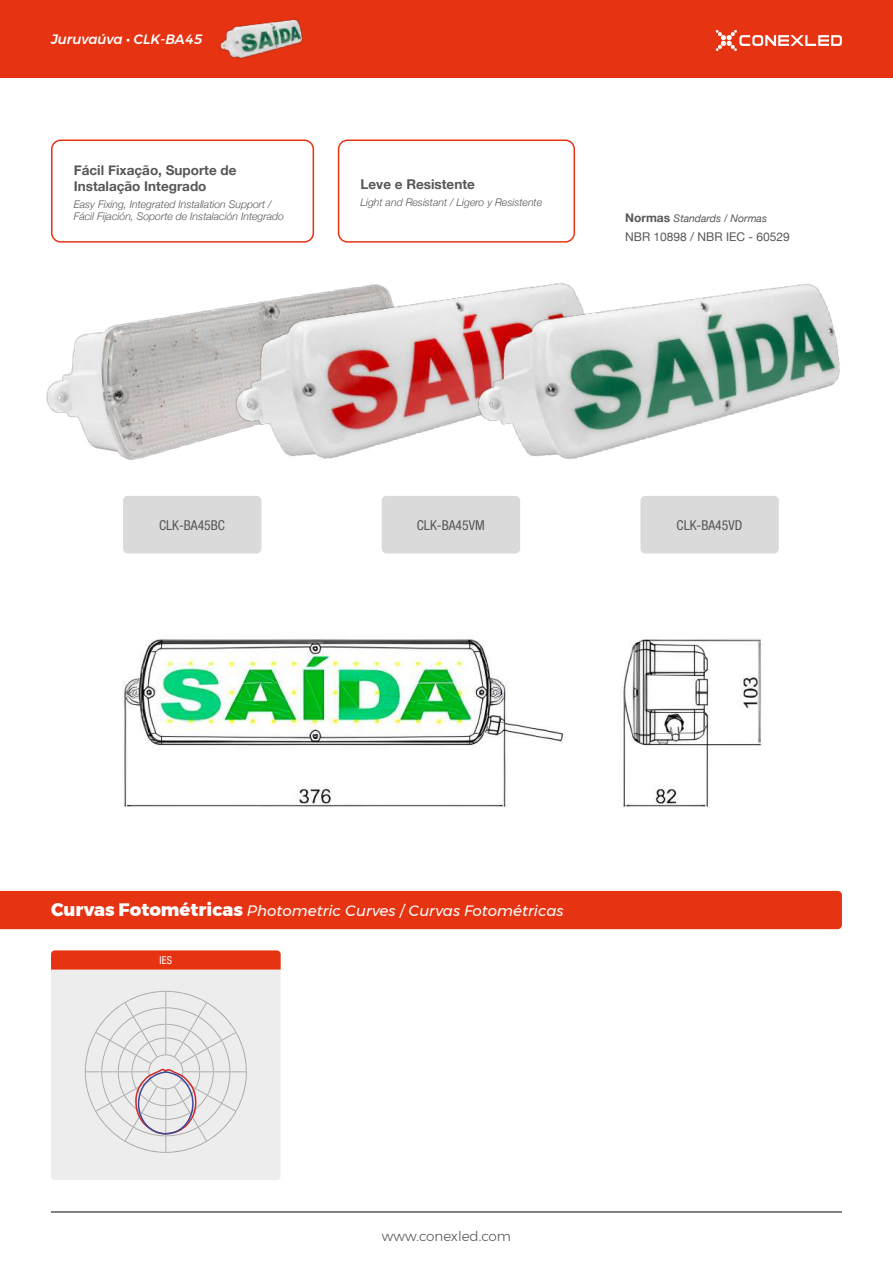
<style>
.page{position:relative;width:893px;height:1263px;background:#fff}
.page>*{position:absolute;margin:0;border:0;box-sizing:border-box;transform-origin:0 0}
.t1{font:italic 15px "Montserrat";color:#fff}
.t2{font:condensed 13.65px "Helvetica Neue LT Std";color:#575756}
.t3{font:700 13.5px/16.2px "Helvetica Neue";color:#575756}
.t4{font:italic 500 13.5px "Montserrat";color:#fff}
.t5{font:300 13.5px "Montserrat";color:#575756}
.t6{font:12px "Helvetica Neue";color:#575756}
.t7{font:condensed 10.8px "Helvetica Neue LT Std";color:#fff}
.t8{font:italic 300 10.5px/12.6px "Helvetica Neue";color:#575756}
.t9{font:italic 10.5px "Helvetica Neue";color:#575756}
.s1{font-weight:700;font-style:normal;font-size:12px}
.s2{font-weight:800;font-style:normal;font-size:18px}
</style>
<div class="page">
<div style="left:0;top:0;width:893px;height:77px;background:#e63312"></div>
<svg style="left:716px;top:30px;width:126px;height:21px"></svg>
<hr style="left:51px;top:1211px;width:791px;height:2px;background:#575756">
<img style="left:219px;top:19px;width:84px;height:40px">
<img style="left:46px;top:311px;width:157px;height:149px">
<div style="left:51px;top:140px;width:263px;height:103px;border:2px solid #e63312;border-radius:9px"></div>
<div style="left:338px;top:140px;width:237px;height:103px;border:2px solid #e63312;border-radius:9px"></div>
<img style="left:203px;top:284px;width:269px;height:175px">
<img style="left:472px;top:283px;width:368px;height:176px">
<div style="left:123px;top:496px;width:138px;height:57px;background:#dadada;border-radius:5px"></div>
<div style="left:382px;top:496px;width:138px;height:57px;background:#dadada;border-radius:5px"></div>
<div style="left:640px;top:496px;width:139px;height:57px;background:#dadada;border-radius:5px"></div>
<img style="left:122px;top:638px;width:640px;height:170px">
<div style="left:0;top:891px;width:842px;height:38px;background:#e63312"></div>
<div style="left:51px;top:950px;width:230px;height:230px;background:#ededed;border-radius:4px"></div>
<div style="left:51px;top:950px;width:230px;height:19px;background:#e63312"></div>
<svg style="left:85px;top:990px;width:162px;height:163px"></svg>
<p class="t4" style="left:51px;top:28px;width:153px">Juruvaúva • CLK-BA45</p>
<p class="t3" style="left:74px;top:162px;width:164px">Fácil Fixação, Suporte de<br>Instalação Integrado</p>
<p class="t8" style="left:74px;top:198px;width:212px">Easy Fixing, Integrated Installation Support /<br>Fácil Fijación, Soporte de Instalación Integrado</p>
<p class="t3" style="left:361px;top:176px;width:116px">Leve e Resistente</p>
<p class="t8" style="left:361px;top:196px;width:183px">Light and Resistant / Ligero y Resistente</p>
<p class="t9" style="left:625px;top:212px;width:143px"><span class="s1">Normas</span> Standards / Normas</p>
<p class="t6" style="left:625px;top:230px;width:166px">NBR 10898 / NBR IEC - 60529</p>
<h2 class="t2" style="left:159px;top:517px;width:67px">CLK-BA45BC</h2>
<h2 class="t2" style="left:417px;top:517px;width:69px">CLK-BA45VM</h2>
<h2 class="t2" style="left:677px;top:517px;width:67px">CLK-BA45VD</h2>
<h1 class="t1" style="left:51px;top:899px;width:514px"><span class="s2">Curvas Fotométricas</span> Photometric Curves / Curvas Fotométricas</h1>
<p class="t7" style="left:160px;top:954px;width:14px">IES</p>
<p class="t5" style="left:382px;top:1226px;width:131px">www.conexled.com</p>
</div>
